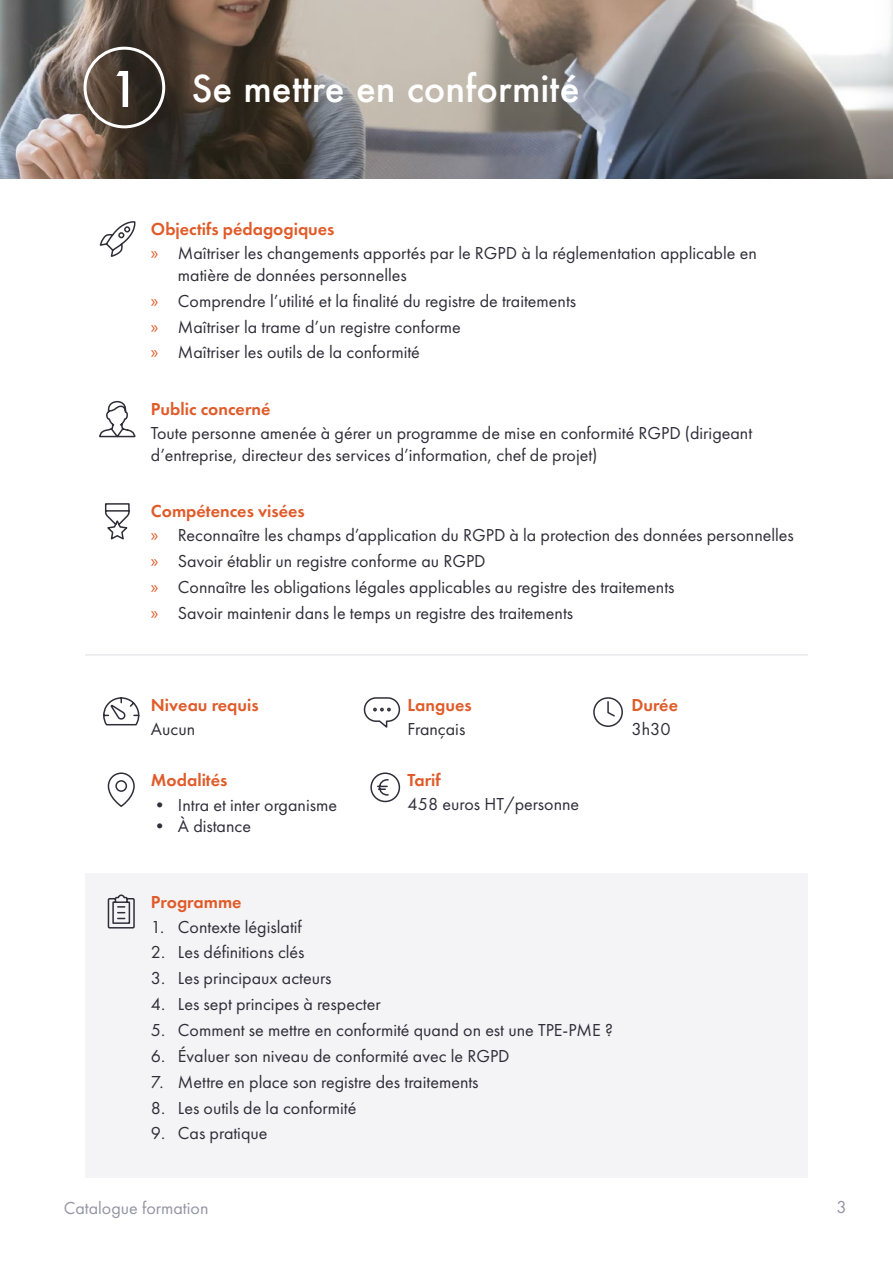
<style>
.page{position:relative;width:893px;height:1263px;background:#fff}
.page>*{position:absolute;margin:0;border:0;box-sizing:border-box;transform-origin:0 0}
.t1{font:500 54px "Futura PT";color:#fff}
.t2{font:500 36px "Futura";color:#fff}
.t3{font:18px/25.5px "Futura PT";color:#2f2e39}
.t4{font:600 18px "Futura PT";color:#e05b29}
.t5{font:18px "Futura PT";color:#9595a4}
.s1{font-family:"Myriad Pro";color:#e05b29}
.s2{font-weight:600;color:#e05b29}
</style>
<div class="page">
<img style="left:0;top:0;width:893px;height:179px">
<div style="left:85px;top:873px;width:723px;height:305px;background:#f4f4f6"></div>
<svg style="left:99px;top:221px;width:37px;height:36px"></svg>
<svg style="left:99px;top:400px;width:37px;height:38px"></svg>
<svg style="left:104px;top:503px;width:26px;height:37px"></svg>
<svg style="left:107px;top:894px;width:28px;height:35px"></svg>
<hr style="left:85px;top:654px;width:723px;height:2px;background:#e9e8ec">
<div style="left:84px;top:47px;width:81px;height:81px;border:3px solid #fff;border-radius:50%"></div>
<svg style="left:107px;top:772px;width:28px;height:35px"></svg>
<svg style="left:103px;top:697px;width:37px;height:29px"></svg>
<svg style="left:363px;top:697px;width:38px;height:31px"></svg>
<svg style="left:593px;top:697px;width:30px;height:30px"></svg>
<svg style="left:370px;top:772px;width:31px;height:31px"></svg>
<h1 class="t1" style="left:109px;top:56px;width:32px">1</h1>
<h2 class="t2" style="left:191px;top:64px;width:390px">Se mettre en conformité</h2>
<p class="t4" style="left:151px;top:218px;width:185px">Objectifs pédagogiques</p>
<p class="t3" style="left:178px;top:242px;width:580px;line-height:21.6px;text-indent:-27px"><span class="s1">»</span> Maîtriser les changements apportés par le RGPD à la réglementation applicable en matière de données personnelles</p>
<p class="t3" style="left:151px;top:288px;width:427px"><span class="s1">»</span> Comprendre l’utilité et la finalité du registre de traitements <span class="s1">»</span> Maîtriser la trame d’un registre conforme<br><span class="s1">»</span> Maîtriser les outils de la conformité</p>
<p class="t4" style="left:151px;top:397px;width:121px">Public concerné</p>
<p class="t3" style="left:151px;top:422px;width:603px;line-height:21.6px">Toute personne amenée à gérer un programme de mise en conformité RGPD (dirigeant d’entreprise, directeur des services d’information, chef de projet)</p>
<p class="t3" style="left:151px;top:498px;width:644px"><span class="s2">Compétences visées<br></span><span class="s1">»</span> Reconnaître les champs d’application du RGPD à la protection des données personnelles <span class="s1">»</span> Savoir établir un registre conforme au RGPD<br><span class="s1">»</span> Connaître les obligations légales applicables au registre des traitements<br><span class="s1">»</span> Savoir maintenir dans le temps un registre des traitements</p>
<p class="t4" style="left:151px;top:694px;width:109px">Niveau requis</p>
<p class="t4" style="left:408px;top:694px;width:66px">Langues</p>
<p class="t4" style="left:631px;top:694px;width:48px">Durée</p>
<p class="t3" style="left:151px;top:716px;width:46px">Aucun</p>
<p class="t3" style="left:408px;top:716px;width:59px">Français</p>
<p class="t3" style="left:631px;top:716px;width:41px">3h30</p>
<p class="t4" style="left:151px;top:769px;width:78px">Modalités</p>
<p class="t4" style="left:408px;top:769px;width:35px">Tarif</p>
<p class="t3" style="left:151px;top:792px;width:188px">• Intra et inter organisme</p>
<p class="t3" style="left:151px;top:813px;width:102px">• À distance</p>
<p class="t3" style="left:408px;top:791px;width:173px">458 euros HT/personne</p>
<p class="t4" style="left:151px;top:891px;width:92px">Programme</p>
<p class="t3" style="left:151px;top:914px;width:152px">1. Contexte législatif</p>
<p class="t3" style="left:151px;top:939px;width:155px">2. Les définitions clés</p>
<p class="t3" style="left:151px;top:965px;width:182px">3. Les principaux acteurs</p>
<p class="t3" style="left:151px;top:991px;width:231px">4. Les sept principes à respecter</p>
<p class="t3" style="left:151px;top:1017px;width:463px">5. Comment se mettre en conformité quand on est une TPE-PME ?</p>
<p class="t3" style="left:151px;top:1043px;width:360px">6. Évaluer son niveau de conformité avec le RGPD</p>
<p class="t3" style="left:151px;top:1069px;width:329px">7. Mettre en place son registre des traitements</p>
<p class="t3" style="left:151px;top:1095px;width:207px">8. Les outils de la conformité</p>
<p class="t3" style="left:151px;top:1120px;width:118px">9. Cas pratique</p>
<p class="t5" style="left:64px;top:1197px;width:146px">Catalogue formation</p>
<p class="t5" style="left:836px;top:1196px;width:12px">3</p>
</div>
